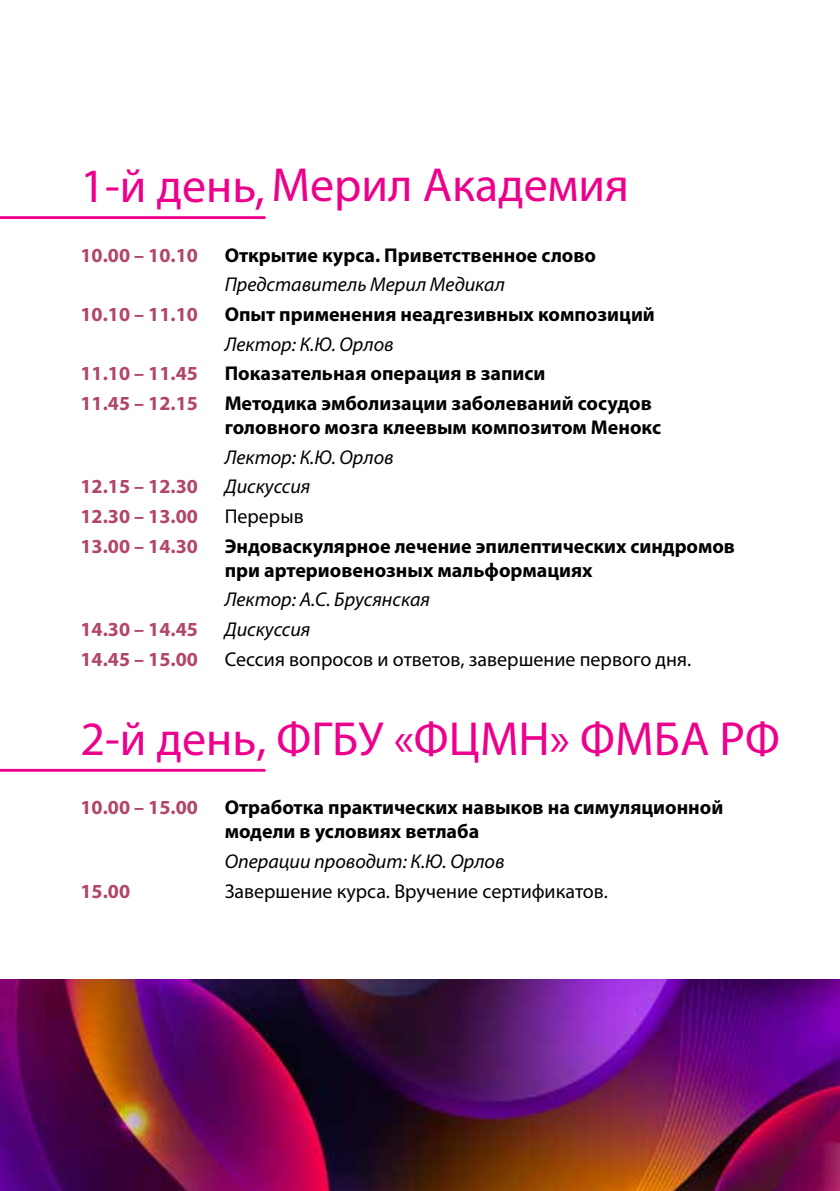
<style>
.page{position:relative;width:840px;height:1191px;background:#fff}
.page>*{position:absolute;margin:0;border:0;box-sizing:border-box;transform-origin:0 0}
.t1{font:48px "Myriad Pro";color:#ec008c}
.t2{font:48px "Myriad Pro";color:#ec008b}
.t3{font:700 20px/24px "Myriad Pro";color:#000}
.t4{font:italic 20px "Myriad Pro";color:#000}
.t5{font:700 20px "Myriad Pro";color:#b24666}
.t6{font:20px "Myriad Pro";color:#000}
.s1{color:#ec008c}
</style>
<div class="page">
<hr style="left:0;top:216px;width:265px;height:3px;background:#ec008c">
<hr style="left:0;top:769px;width:265px;height:2px;background:#ec008c">
<img style="left:0;top:979px;width:839px;height:212px">
<h1 class="t2" style="left:80px;top:155px;width:549px"><span class="s1">1-й день</span>, Мерил Академия</h1>
<p class="t5" style="left:80px;top:242px;width:119px">10.00 – 10.10</p>
<p class="t3" style="left:224px;top:242px;width:373px">Открытие курса. Приветственное слово</p>
<p class="t4" style="left:224px;top:272px;width:282px">Представитель Мерил Медикал</p>
<p class="t5" style="left:80px;top:301px;width:119px">10.10 – 11.10</p>
<p class="t3" style="left:224px;top:302px;width:431px">Опыт применения неадгезивных композиций</p>
<p class="t4" style="left:224px;top:332px;width:170px">Лектор: К.Ю. Орлов</p>
<p class="t5" style="left:80px;top:361px;width:119px">11.10 – 11.45</p>
<p class="t3" style="left:224px;top:361px;width:322px">Показательная операция в записи</p>
<p class="t5" style="left:80px;top:390px;width:119px">11.45 – 12.15</p>
<p class="t3" style="left:224px;top:391px;width:437px">Методика эмболизации заболеваний сосудов головного мозга клеевым композитом Менокс</p>
<p class="t4" style="left:224px;top:445px;width:170px">Лектор: К.Ю. Орлов</p>
<p class="t5" style="left:80px;top:474px;width:119px">12.15 – 12.30</p>
<p class="t4" style="left:224px;top:474px;width:87px">Дискуссия</p>
<p class="t5" style="left:80px;top:503px;width:119px">12.30 – 13.00</p>
<p class="t6" style="left:224px;top:504px;width:80px">Перерыв</p>
<p class="t5" style="left:80px;top:533px;width:119px">13.00 – 14.30</p>
<p class="t3" style="left:224px;top:533px;width:511px">Эндоваскулярное лечение эпилептических синдромов при артериовенозных мальформациях</p>
<p class="t4" style="left:224px;top:587px;width:207px">Лектор: А.С. Брусянская</p>
<p class="t5" style="left:80px;top:616px;width:119px">14.30 – 14.45</p>
<p class="t4" style="left:224px;top:617px;width:87px">Дискуссия</p>
<p class="t5" style="left:80px;top:646px;width:119px">14.45 – 15.00</p>
<p class="t6" style="left:224px;top:647px;width:468px">Сессия вопросов и ответов, завершение первого дня.</p>
<h1 class="t1" style="left:80px;top:709px;width:700px">2-й день, ФГБУ «ФЦМН» ФМБА РФ</h1>
<p class="t5" style="left:80px;top:794px;width:119px">10.00 – 15.00</p>
<p class="t3" style="left:224px;top:795px;width:500px">Отработка практических навыков на симуляционной модели в условиях ветлаба</p>
<p class="t4" style="left:224px;top:849px;width:281px">Операции проводит: К.Ю. Орлов</p>
<p class="t5" style="left:80px;top:878px;width:51px">15.00</p>
<p class="t6" style="left:224px;top:878px;width:384px">Завершение курса. Вручение сертификатов.</p>
</div>
